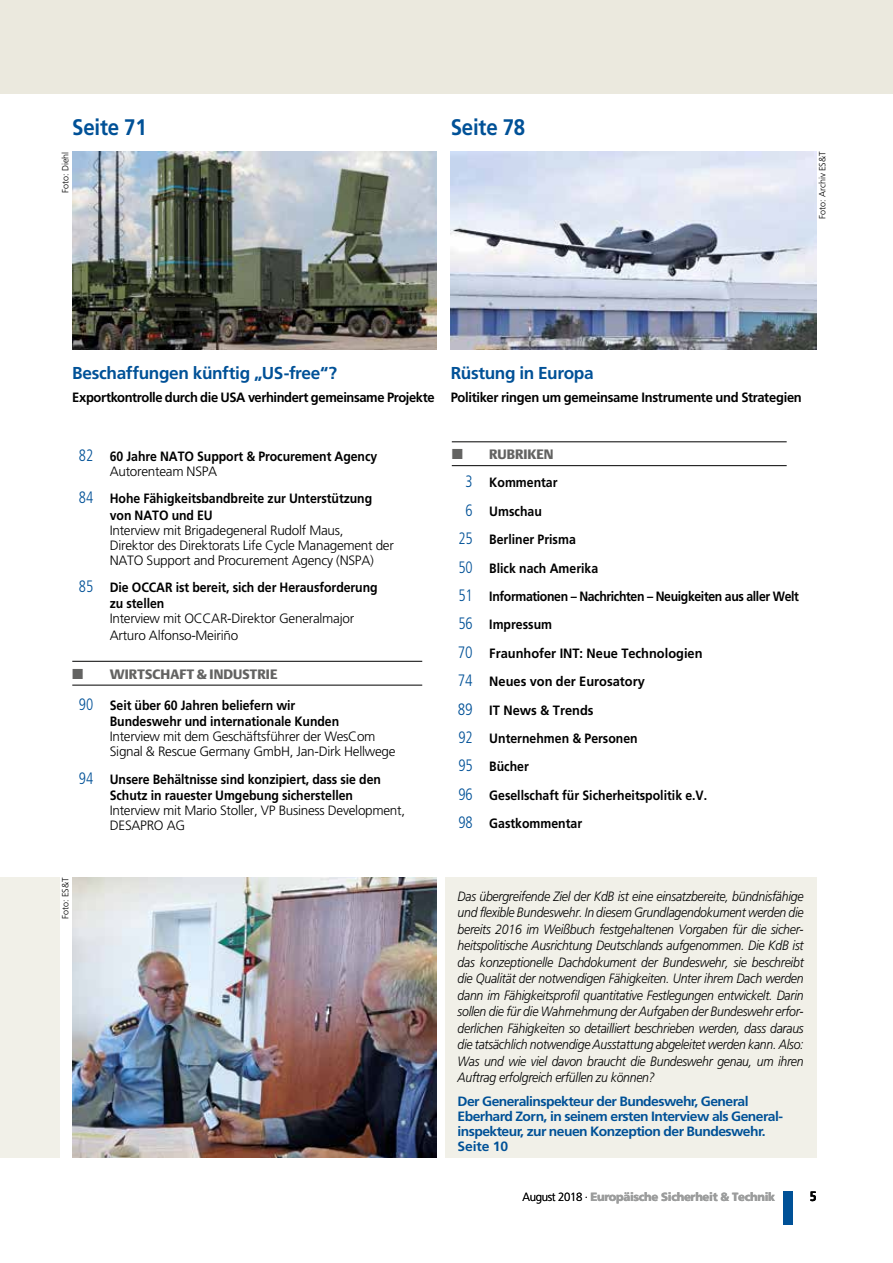
<style>
.page{position:relative;width:893px;height:1263px;background:#fff}
.page>*{position:absolute;margin:0;border:0;box-sizing:border-box;transform-origin:0 0}
.t1{font:700 22.5px "Frutiger LT Pro";letter-spacing:-.01em;color:#005197;scale:.91 1}
.t2{font:700 17.25px "Frutiger LT Pro";letter-spacing:-.02em;color:#005197}
.t3{font:italic 300 13.5px/16.5px "Frutiger LT Pro";letter-spacing:-.02em;color:#000;text-align:justify;scale:.91 1}
.t4{font:700 13.5px/16.5px "Frutiger LT Pro";letter-spacing:-.005em;color:#000;scale:.91 1}
.t5{font:300 13.5px/15px "Frutiger LT Pro";letter-spacing:-.02em;color:#000}
.t6{font:700 13.5px/15px "Frutiger LT Pro";letter-spacing:-.04em;color:#005197}
.t7{font:700 13.5px "Frutiger LT Pro";letter-spacing:-.005em;color:#000;scale:.95 1}
.t8{font:700 13.5px "Frutiger LT Pro";letter-spacing:-.03em;color:#000;scale:.96 1}
.t9{font:700 13.5px "Frutiger LT Pro";letter-spacing:-.005em;color:#000;scale:.96 1}
.t10{font:700 13.5px "Frutiger LT Pro";letter-spacing:-.03em;color:#000;scale:.91 1}
.t11{font:13.5px "DTL Argo T Black";letter-spacing:.01em;color:#636362}
.t12{font:700 13.5px "Frutiger";color:#000;scale:.9 1}
.t13{font:900 11.85px "Frutiger";letter-spacing:-.03em;color:#9c9d9d;scale:.96 1}
.t14{font:300 9px "Frutiger LT Pro";color:#000}
.s1{font-family:"Frutiger";font-weight:300;font-stretch:condensed;font-size:16.5px;color:#005197}
.s2{font-weight:300}
.s3{font-family:"Frutiger LT Pro";font-weight:300;color:#000}
</style>
<div class="page">
<div style="left:0;top:0;width:893px;height:94px;background:#ebe9de"></div>
<div style="left:783px;top:1191px;width:9px;height:33px;background:#005197"></div>
<div style="left:0;top:878px;width:60px;height:280px;background:#f1f0e8"></div>
<div style="left:445px;top:878px;width:371px;height:280px;background:#f1f0e8"></div>
<img style="left:72px;top:878px;width:365px;height:280px">
<img style="left:72px;top:152px;width:365px;height:198px">
<img style="left:451px;top:152px;width:365px;height:198px">
<hr style="left:452px;top:442px;width:335px;height:1px;background:#000">
<hr style="left:452px;top:465px;width:335px;height:1px;background:#000">
<hr style="left:72px;top:661px;width:350px;height:1px;background:#000">
<hr style="left:72px;top:685px;width:350px;height:1px;background:#000">
<p class="t1" style="left:72px;top:114px;width:83px">Seite 71</p>
<p class="t14" style="left:60px;top:193px;width:43px;rotate:-90deg">Foto: Diehl</p>
<p class="t1" style="left:451px;top:114px;width:83px">Seite 78</p>
<p class="t14" style="left:817px;top:219px;width:69px;rotate:-90deg">Foto: Archiv ES&amp;T</p>
<p class="t2" style="left:72px;top:363px;width:266px">Beschaffungen künftig „US-free“?</p>
<p class="t8" style="left:72px;top:389px;width:379px">Exportkontrolle durch die USA verhindert gemeinsame Projekte</p>
<p class="t2" style="left:451px;top:363px;width:144px">Rüstung in Europa</p>
<p class="t9" style="left:451px;top:389px;width:367px">Politiker ringen um gemeinsame Instrumente und Strategien</p>
<p class="t4" style="left:110px;top:449px;width:295px;line-height:15px;text-indent:-31px"><span class="s1">82</span> 60 Jahre NATO Support &amp; Procurement Agency<br><span class="s2">Autorenteam NSPA</span></p>
<p class="t4" style="left:110px;top:490px;width:290px;text-indent:-31px"><span class="s1">84</span> Hohe Fähigkeitsbandbreite zur Unterstützung von NATO und EU</p>
<p class="t5" style="left:110px;top:522px;width:286px">Interview mit Brigadegeneral Rudolf Maus,<br>Direktor des Direktorats Life Cycle Management der<br>NATO Support and Procurement Agency (NSPA)</p>
<p class="t4" style="left:110px;top:579px;width:296px;text-indent:-31px"><span class="s1">85</span> Die OCCAR ist bereit, sich der Herausforderung zu stellen</p>
<p class="t5" style="left:110px;top:610px;width:246px;line-height:16.5px">Interview mit OCCAR-Direktor Generalmajor<br>Arturo Alfonso-Meiriño</p>
<p class="t11" style="left:110px;top:666px;width:169px">WIRTSCHAFT &amp; INDUSTRIE</p>
<p class="t4" style="left:110px;top:697px;width:254px;text-indent:-31px"><span class="s1">90</span> Seit über 60 Jahren beliefern wir<br>Bundeswehr und internationale Kunden</p>
<p class="t5" style="left:110px;top:729px;width:287px">Interview mit dem Geschäftsführer der WesCom<br>Signal &amp; Rescue Germany GmbH, Jan-Dirk Hellwege</p>
<p class="t4" style="left:79px;top:771px;width:333px;text-align:center"><span class="s1">94</span> Unsere Behältnisse sind konzipiert, dass sie den<br>Schutz in rauester Umgebung sicherstellen</p>
<p class="t5" style="left:110px;top:803px;width:297px">Interview mit Mario Stoller, VP Business Development,<br>DESAPRO AG</p>
<p class="t11" style="left:489px;top:446px;width:66px">RUBRIKEN</p>
<p class="t4" style="left:466px;top:475px;width:103px"><span class="s1">3</span> Kommentar</p>
<p class="t4" style="left:466px;top:503px;width:85px"><span class="s1">6</span> Umschau</p>
<p class="t4" style="left:458px;top:531px;width:131px"><span class="s1">25</span> Berliner Prisma</p>
<p class="t4" style="left:458px;top:560px;width:155px"><span class="s1">50</span> Blick nach Amerika</p>
<p class="t10" style="left:458px;top:588px;width:376px"><span class="s1">51</span> Informationen – Nachrichten – Neuigkeiten aus aller Welt</p>
<p class="t4" style="left:458px;top:616px;width:104px"><span class="s1">56</span> Impressum</p>
<p class="t7" style="left:458px;top:645px;width:259px"><span class="s1">70</span> Fraunhofer INT: Neue Technologien</p>
<p class="t7" style="left:458px;top:673px;width:198px"><span class="s1">74</span> Neues von der Eurosatory</p>
<p class="t7" style="left:458px;top:702px;width:144px"><span class="s1">89</span> IT News &amp; Trends</p>
<p class="t4" style="left:458px;top:730px;width:199px"><span class="s1">92</span> Unternehmen &amp; Personen</p>
<p class="t4" style="left:458px;top:758px;width:79px"><span class="s1">95</span> Bücher</p>
<p class="t4" style="left:458px;top:787px;width:275px"><span class="s1">96</span> Gesellschaft für Sicherheitspolitik e.V.</p>
<p class="t4" style="left:458px;top:815px;width:137px"><span class="s1">98</span> Gastkommentar</p>
<p class="t14" style="left:60px;top:919px;width:43px;rotate:-90deg">Foto: ES&amp;T</p>
<p class="t3" style="left:458px;top:888px;width:382px">Das übergreifende Ziel der KdB ist eine einsatzbereite, bündnisfähige und flexible Bundeswehr. In diesem Grundlagendokument werden die bereits 2016 im Weißbuch festgehaltenen Vorgaben für die sicher&shy;heitspolitische Ausrichtung Deutschlands aufgenommen. Die KdB ist das konzeptionelle Dachdokument der Bundeswehr, sie beschreibt die Qualität der notwendigen Fähigkeiten. Unter ihrem Dach werden dann im Fähigkeitsprofil quantitative Festlegungen entwickelt. Darin sollen die für die Wahrnehmung der Aufgaben der Bundeswehr erfor&shy;derlichen Fähigkeiten so detailliert beschrieben werden, dass daraus die tatsächlich notwendige Ausstattung abgeleitet werden kann. Also:<br>Was und wie viel davon braucht die Bundeswehr genau, um ihren Auftrag erfolgreich erfüllen zu können?</p>
<p class="t6" style="left:458px;top:1093px;width:327px">Der Generalinspekteur der Bundeswehr, General Eberhard Zorn, in seinem ersten Interview als General&shy;inspekteur, zur neuen Konzeption der Bundeswehr.<br>Seite 10</p>
<p class="t13" style="left:522px;top:1189px;width:265px"><span class="s3">August 2018 ·</span> Europäische Sicherheit &amp; Technik</p>
<p class="t12" style="left:810px;top:1189px;width:9px">5</p>
</div>
